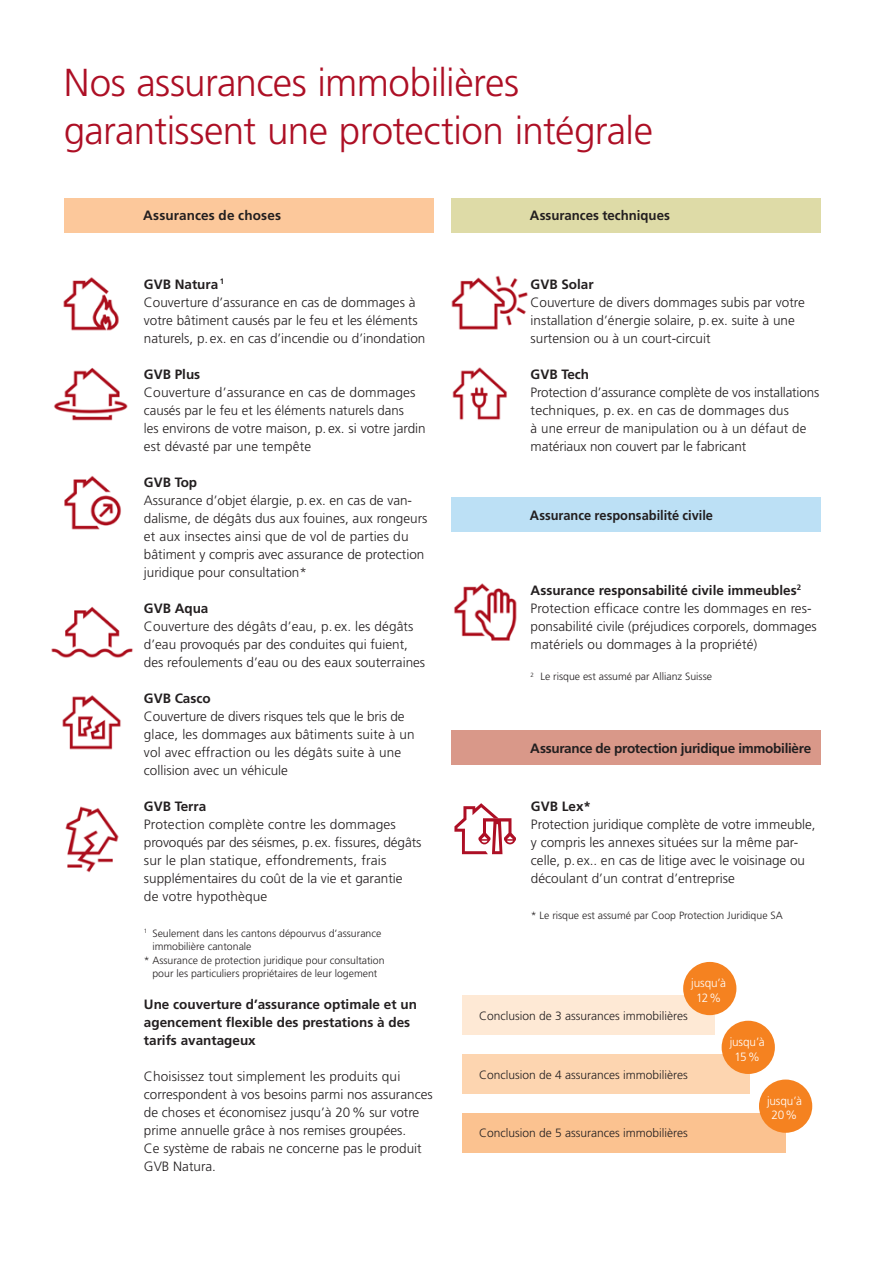
<style>
.page{position:relative;width:885px;height:1263px;background:#fff}
.page>*{position:absolute;margin:0;border:0;box-sizing:border-box;transform-origin:0 0}
.t1{font:300 39px/48px "Frutiger LT Std";letter-spacing:-.015em;color:#ad0f25}
.t2{font:300 13.5px/18px "Frutiger LT Std";color:#231f20}
.t3{font:700 13.5px/18px "Frutiger LT Std";color:#231f20}
.t4{font:700 13.5px "Frutiger LT Std";letter-spacing:-.02em;color:#231f20}
.t5{font:700 13.5px "Frutiger LT Std";color:#231f20;scale:.95 1}
.t6{font:300 12px "Frutiger LT Std";color:#231f20}
.t7{font:300 12px/14.4px "Frutiger LT Std";letter-spacing:-.01em;color:#fff;text-align:center}
.t8{font:300 10.5px "Frutiger LT Std";color:#231f20}
.s1{font-weight:700}
</style>
<div class="page">
<img style="left:454px;top:583px;width:63px;height:58px">
<img style="left:51px;top:606px;width:82px;height:52px">
<img style="left:62px;top:695px;width:59px;height:55px">
<img style="left:53px;top:367px;width:75px;height:54px">
<img style="left:451px;top:275px;width:77px;height:55px">
<img style="left:452px;top:367px;width:55px;height:53px">
<img style="left:65px;top:806px;width:54px;height:67px">
<img style="left:64px;top:476px;width:57px;height:54px">
<img style="left:63px;top:277px;width:56px;height:54px">
<div style="left:64px;top:198px;width:370px;height:34px;background:#fcc89b"></div>
<div style="left:451px;top:198px;width:370px;height:34px;background:#dedba7"></div>
<div style="left:451px;top:498px;width:370px;height:34px;background:#bce0f5"></div>
<div style="left:462px;top:995px;width:252px;height:40px;background:#fee9d5"></div>
<div style="left:462px;top:1054px;width:287px;height:40px;background:#fdd5b0"></div>
<div style="left:462px;top:1113px;width:323px;height:39px;background:#fbc290"></div>
<div style="left:683px;top:962px;width:53px;height:53px;background:#f58220;border-radius:50%"></div>
<div style="left:721px;top:1021px;width:53px;height:53px;background:#f58220;border-radius:50%"></div>
<div style="left:758px;top:1079px;width:54px;height:54px;background:#f58220;border-radius:50%"></div>
<div style="left:451px;top:731px;width:370px;height:34px;background:#d99889"></div>
<svg style="left:454px;top:803px;width:62px;height:51px"></svg>
<h1 class="t1" style="left:64px;top:59px;width:590px">Nos assurances immobilières garantissent une protection intégrale</h1>
<p class="t3" style="left:143px;top:207px;width:139px">Assurances de choses</p>
<p class="t3" style="left:530px;top:207px;width:142px">Assurances techniques</p>
<p class="t2" style="left:144px;top:275px;width:283px"><span class="s1">GVB Natura</span> <sup>1<br></sup>Couverture d’assurance en cas de dommages à votre bâtiment causés par le feu et les éléments naturels, p.ex. en cas d’incendie ou d’inondation</p>
<p class="t3" style="left:144px;top:365px;width:58px">GVB Plus</p>
<p class="t2" style="left:144px;top:383px;width:283px">Couverture d’assurance en cas de dommages causés par le feu et les éléments naturels dans<br>les environs de votre maison, p.ex. si votre jardin est dévasté par une tempête</p>
<p class="t3" style="left:144px;top:473px;width:55px">GVB Top</p>
<p class="t2" style="left:144px;top:491px;width:285px">Assurance d’objet élargie, p. ex. en cas de van&shy;dalisme, de dégâts dus aux fouines, aux rongeurs et aux insectes ainsi que de vol de parties du bâtiment y compris avec assurance de protection juridique pour consultation*</p>
<p class="t3" style="left:144px;top:599px;width:66px">GVB Aqua</p>
<p class="t2" style="left:144px;top:617px;width:283px">Couverture des dégâts d’eau, p. ex. les dégâts d’eau provoqués par des conduites qui fuient, des refoulements d’eau ou des eaux souterraines</p>
<p class="t3" style="left:144px;top:689px;width:68px">GVB Casco</p>
<p class="t2" style="left:144px;top:707px;width:272px">Couverture de divers risques tels que le bris de glace, les dommages aux bâtiments suite à un vol avec effraction ou les dégâts suite à une collision avec un véhicule</p>
<p class="t3" style="left:144px;top:797px;width:64px">GVB Terra</p>
<p class="t2" style="left:144px;top:815px;width:279px">Protection complète contre les dommages provoqués par des séismes, p.ex. fissures, dégâts sur le plan statique, effondrements, frais supplémentaires du coût de la vie et garantie<br>de votre hypothèque</p>
<p class="t8" style="left:144px;top:927px;width:239px"><sup>1</sup> Seulement dans les cantons dépourvus d’assurance</p>
<p class="t8" style="left:152px;top:941px;width:100px">immobilière cantonale</p>
<p class="t8" style="left:144px;top:954px;width:242px">* Assurance de protection juridique pour consultation</p>
<p class="t8" style="left:152px;top:968px;width:226px">pour les particuliers propriétaires de leur logement</p>
<p class="t3" style="left:144px;top:995px;width:274px">Une couverture d’assurance optimale et un agencement flexible des prestations à des tarifs avantageux</p>
<p class="t2" style="left:144px;top:1067px;width:290px">Choisissez tout simplement les produits qui correspondent à vos besoins parmi nos assurances de choses et économisez jusqu’à 20% sur votre prime annuelle grâce à nos remises groupées.<br>Ce système de rabais ne concerne pas le produit GVB Natura.</p>
<p class="t3" style="left:530px;top:275px;width:65px">GVB Solar</p>
<p class="t2" style="left:530px;top:293px;width:276px">Couverture de divers dommages subis par votre installation d’énergie solaire, p. ex. suite à une surtension ou à un court-circuit</p>
<p class="t3" style="left:530px;top:365px;width:60px">GVB Tech</p>
<p class="t2" style="left:530px;top:383px;width:290px">Protection d’assurance complète de vos installations techniques, p. ex. en cas de dommages dus<br>à une erreur de manipulation ou à un défaut de matériaux non couvert par le fabricant</p>
<p class="t5" style="left:530px;top:507px;width:194px">Assurance responsabilité civile</p>
<p class="t2" style="left:530px;top:581px;width:288px"><span class="s1">Assurance responsabilité civile immeubles</span><sup>2<br></sup>Protection efficace contre les dommages en res&shy;ponsabilité civile (préjudices corporels, dommages matériels ou dommages à la propriété)</p>
<p class="t8" style="left:530px;top:671px;width:183px"><sup>2</sup> Le risque est assumé par Allianz Suisse</p>
<p class="t4" style="left:530px;top:740px;width:282px">Assurance de protection juridique immobilière</p>
<p class="t3" style="left:531px;top:797px;width:62px">GVB Lex*</p>
<p class="t2" style="left:531px;top:815px;width:286px">Protection juridique complète de votre immeuble, y compris les annexes situées sur la même par&shy;celle, p. ex.. en cas de litige avec le voisinage ou découlant d’un contrat d’entreprise</p>
<p class="t8" style="left:531px;top:909px;width:253px">* Le risque est assumé par Coop Protection Juridique SA</p>
<p class="t7" style="left:691px;top:976px;width:36px">jusqu’à<br>12%</p>
<p class="t6" style="left:479px;top:1009px;width:210px">Conclusion de 3 assurances immobilières</p>
<p class="t6" style="left:479px;top:1067px;width:210px">Conclusion de 4 assurances immobilières</p>
<p class="t6" style="left:479px;top:1126px;width:210px">Conclusion de 5 assurances immobilières</p>
<p class="t7" style="left:729px;top:1035px;width:36px">jusqu’à<br>15%</p>
<p class="t7" style="left:767px;top:1094px;width:36px">jusqu’à<br>20%</p>
</div>
